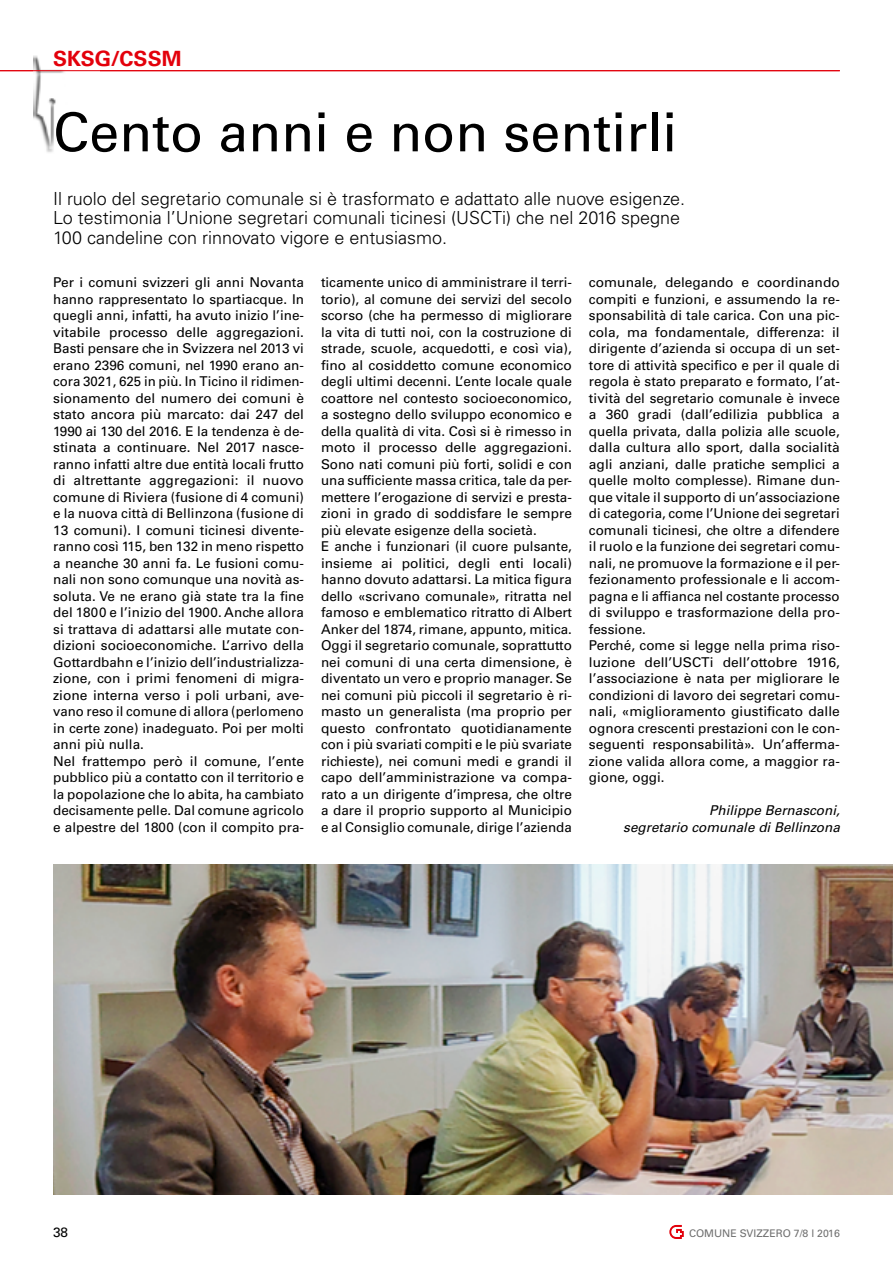
<style>
.page{position:relative;width:893px;height:1263px;background:#fff}
.page>*{position:absolute;margin:0;border:0;box-sizing:border-box;transform-origin:0 0}
.t1{font:54px "Univers LT Std";color:#000}
.t2{font:700 21px "Univers LT Std";color:#e3000b}
.t3{font:300 18px/19.5px "Univers LT Std";color:#000}
.t4{font:13.5px/16.5px "Univers LT Std";color:#000}
.t5{font:italic 13.5px/16.5px "Univers LT Std";color:#000;text-align:right}
.t6{font:10.5px "Univers LT Std";color:#6e6e6e}
</style>
<div class="page">
<svg style="left:669px;top:1225px;width:15px;height:14px"></svg>
<img style="left:34px;top:55px;width:66px;height:98px">
<hr style="left:0;top:70px;width:840px;height:1px;background:#e3000b">
<img style="left:53px;top:865px;width:840px;height:330px">
<h2 class="t2" style="left:53px;top:46px;width:130px">SKSG/CSSM</h2>
<h1 class="t1" style="left:53px;top:100px;width:626px">Cento anni e non sentirli</h1>
<h3 class="t3" style="left:53px;top:189px;width:634px">Il ruolo del segretario comunale si è trasformato e adattato alle nuove esigenze.<br>Lo testimonia l’Unione segretari comunali ticinesi (USCTi) che nel 2016 spegne<br>100 candeline con rinnovato vigore e entusiasmo.</h3>
<p class="t4" style="left:53px;top:274px;width:252px">Per i comuni svizzeri gli anni Novanta hanno rappresentato lo spartiacque. In quegli anni, infatti, ha avuto inizio l’ine&shy;vitabile processo delle aggregazioni.<br>Basti pensare che in Svizzera nel 2013 vi erano 2396 comuni, nel 1990 erano an&shy;cora 3021, 625 in più. In Ticino il ridimen&shy;sionamento del numero dei comuni è stato ancora più marcato: dai 247 del 1990 ai 130 del 2016. E la tendenza è de&shy;stinata a continuare. Nel 2017 nasce&shy;ranno infatti altre due entità locali frutto di altrettante aggregazioni: il nuovo comune di Riviera (fusione di 4 comuni) e la nuova città di Bellinzona (fusione di 13 comuni). I comuni ticinesi divente&shy;ranno così 115, ben 132 in meno rispetto a neanche 30 anni fa. Le fusioni comu&shy;nali non sono comunque una novità as&shy;soluta. Ve ne erano già state tra la fine del 1800 e l’inizio del 1900. Anche allora si trattava di adattarsi alle mutate con&shy;dizioni socioeconomiche. L’arrivo della Gottardbahn e l’inizio dell’industrializza&shy;zione, con i primi fenomeni di migra&shy;zione interna verso i poli urbani, ave&shy;vano reso il comune di allora (perlomeno in certe zone) inadeguato. Poi per molti anni più nulla.<br>Nel frattempo però il comune, l’ente pubblico più a contatto con il territorio e la popolazione che lo abita, ha cambiato decisamente pelle. Dal comune agricolo e alpestre del 1800 (con il compito pra-</p>
<p class="t4" style="left:321px;top:274px;width:252px">ticamente unico di amministrare il terri&shy;torio), al comune dei servizi del secolo scorso (che ha permesso di migliorare la vita di tutti noi, con la costruzione di strade, scuole, acquedotti, e così via), fino al cosiddetto comune economico degli ultimi decenni. L’ente locale quale coattore nel contesto socioeconomico, a sostegno dello sviluppo economico e della qualità di vita. Così si è rimesso in moto il processo delle aggregazioni.<br>Sono nati comuni più forti, solidi e con una sufficiente massa critica, tale da per&shy;mettere l’erogazione di servizi e presta&shy;zioni in grado di soddisfare le sempre più elevate esigenze della società.<br>E anche i funzionari (il cuore pulsante, insieme ai politici, degli enti locali) hanno dovuto adattarsi. La mitica figura dello «scrivano comunale», ritratta nel famoso e emblematico ritratto di Albert Anker del 1874, rimane, appunto, mitica.<br>Oggi il segretario comunale, soprattutto nei comuni di una certa dimensione, è diventato un vero e proprio manager. Se nei comuni più piccoli il segretario è ri&shy;masto un generalista (ma proprio per questo confrontato quotidianamente con i più svariati compiti e le più svariate richieste), nei comuni medi e grandi il capo dell’amministrazione va compa&shy;rato a un dirigente d’impresa, che oltre a dare il proprio supporto al Municipio e al Consiglio comunale, dirige l’azienda</p>
<p class="t4" style="left:589px;top:274px;width:252px">comunale, delegando e coordinando compiti e funzioni, e assumendo la re&shy;sponsabilità di tale carica. Con una pic&shy;cola, ma fondamentale, differenza: il dirigente d’azienda si occupa di un set&shy;tore di attività specifico e per il quale di regola è stato preparato e formato, l’at&shy;tività del segretario comunale è invece a 360 gradi (dall’edilizia pubblica a quella privata, dalla polizia alle scuole, dalla cultura allo sport, dalla socialità agli anziani, dalle pratiche semplici a quelle molto complesse). Rimane dun&shy;que vitale il supporto di un’associazione di categoria, come l’Unione dei segretari comunali ticinesi, che oltre a difendere il ruolo e la funzione dei segretari comu&shy;nali, ne promuove la formazione e il per&shy;fezionamento professionale e li accom&shy;pagna e li affianca nel costante processo di sviluppo e trasformazione della pro&shy;fessione.<br>Perché, come si legge nella prima riso&shy;luzione dell’USCTi dell’ottobre 1916, l’associazione è nata per migliorare le condizioni di lavoro dei segretari comu&shy;nali, «miglioramento giustificato dalle ognora crescenti prestazioni con le con&shy;seguenti responsabilità». Un’afferma&shy;zione valida allora come, a maggior ra&shy;gione, oggi.</p>
<p class="t5" style="left:623px;top:802px;width:218px">Philippe Bernasconi,<br>segretario comunale di Bellinzona</p>
<p class="t4" style="left:53px;top:1224px;width:17px">38</p>
<p class="t6" style="left:689px;top:1227px;width:152px">COMUNE SVIZZERO 7/8 l 2016</p>
</div>
